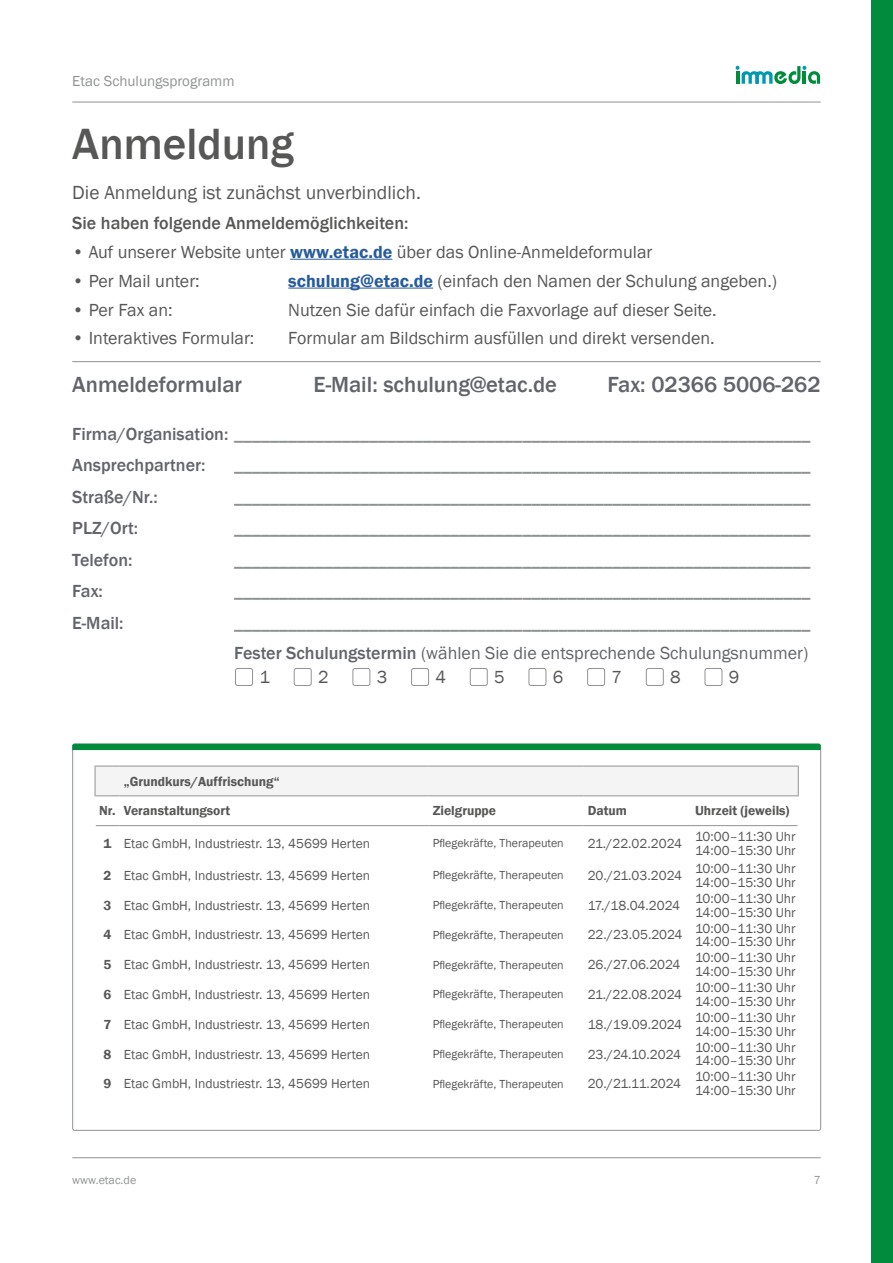
<style>
.page{position:relative;width:893px;height:1263px;background:#fff}
.page>*{position:absolute;margin:0;border:0;box-sizing:border-box;transform-origin:0 0}
.t1{font:500 45px "Franklin Gothic";color:#575756}
.t2{font:500 22.5px "Franklin Gothic";color:#61646a}
.t3{font:19.5px "Franklin Gothic";color:#575756}
.t4{font:500 18px/31.5px "Franklin Gothic";color:#909394}
.t5{font:18px "Franklin Gothic";color:#575756}
.t6{font:500 18px "Franklin Gothic";color:#61646a}
.t7{font:500 18px "Franklin Gothic";color:#575756}
.t8{font:15px "Franklin Gothic";color:#909394}
.t9{font:13.5px/13.6px "Franklin Gothic";color:#575756}
.t10{font:600 13.5px "Franklin Gothic";color:#575756}
.t11{font:12px "Franklin Gothic";color:#575756}
.t12{font:12px "Franklin Gothic";color:#909394}
.s1{font-weight:600;color:#275b9b}
.s2{color:#61646a}
.s3{font-weight:400;color:#61646a}
.s4{font-weight:600}
</style>
<div class="page">
<svg style="left:736px;top:66px;width:84px;height:18px"></svg>
<div style="left:872px;top:0;width:21px;height:1263px;background:#008c3c"></div>
<hr style="left:72px;top:1157px;width:749px;height:1px;background:#909394">
<hr style="left:72px;top:102px;width:749px;height:1px;background:#909394">
<svg style="left:95px;top:766px;width:704px;height:60px"></svg>
<hr style="left:120px;top:825px;width:308px;height:1px;background:#909394">
<hr style="left:428px;top:825px;width:155px;height:1px;background:#909394">
<hr style="left:583px;top:825px;width:108px;height:1px;background:#909394">
<hr style="left:691px;top:825px;width:106px;height:1px;background:#909394">
<div style="left:72px;top:744px;width:749px;height:6px;background:#008c3c"></div>
<hr style="left:72px;top:361px;width:749px;height:1px;background:#909394">
<hr style="left:290px;top:259px;width:102px;height:1px;background:#275b9b">
<hr style="left:288px;top:288px;width:145px;height:1px;background:#275b9b">
<div style="left:235px;top:668px;width:18px;height:18px;border:1px solid #909394;border-radius:2px"></div>
<div style="left:294px;top:668px;width:18px;height:18px;border:1px solid #909394;border-radius:2px"></div>
<div style="left:352px;top:668px;width:18px;height:18px;border:1px solid #909394;border-radius:2px"></div>
<div style="left:411px;top:668px;width:18px;height:18px;border:1px solid #909394;border-radius:2px"></div>
<div style="left:470px;top:668px;width:18px;height:18px;border:1px solid #909394;border-radius:2px"></div>
<div style="left:529px;top:668px;width:17px;height:18px;border:1px solid #909394;border-radius:2px"></div>
<div style="left:587px;top:668px;width:18px;height:18px;border:1px solid #909394;border-radius:2px"></div>
<div style="left:646px;top:668px;width:18px;height:18px;border:1px solid #909394;border-radius:2px"></div>
<div style="left:705px;top:668px;width:17px;height:18px;border:1px solid #909394;border-radius:2px"></div>
<p class="t8" style="left:72px;top:72px;width:164px">Etac Schulungsprogramm</p>
<h1 class="t1" style="left:72px;top:116px;width:223px">Anmeldung</h1>
<h3 class="t3" style="left:72px;top:180px;width:350px">Die Anmeldung ist zunächst unverbindlich.</h3>
<h3 class="t7" style="left:72px;top:212px;width:338px">Sie haben folgende Anmeldemöglichkeiten:</h3>
<h3 class="t5" style="left:72px;top:241px;width:582px">• Auf unserer Website unter <span class="s1">www.etac.de</span> über das Online-Anmeldeformular</h3>
<h3 class="t5" style="left:72px;top:270px;width:129px">• Per Mail unter:</h3>
<h3 class="t5" style="left:288px;top:270px;width:490px"><span class="s1">schulung@etac.de</span> (einfach den Namen der Schulung angeben.)</h3>
<h3 class="t5" style="left:72px;top:298px;width:102px">• Per Fax an:</h3>
<h3 class="t5" style="left:288px;top:298px;width:430px">Nutzen Sie dafür einfach die Faxvorlage auf dieser Seite.</h3>
<h3 class="t5" style="left:72px;top:327px;width:184px">• Interaktives Formular:</h3>
<h3 class="t5" style="left:288px;top:327px;width:428px">Formular am Bildschirm ausfüllen und direkt versenden.</h3>
<h2 class="t2" style="left:72px;top:371px;width:171px">Anmeldeformular</h2>
<h2 class="t2" style="left:314px;top:371px;width:245px">E-Mail: schulung@etac.de</h2>
<h2 class="t2" style="left:607px;top:371px;width:215px">Fax: 02366 5006-262</h2>
<h3 class="t4" style="left:72px;top:418px;width:739px"><span class="s2">Firma/Organisation:</span> ________________________________________________________________<br><span class="s2">Ansprechpartner:</span></h3>
<h3 class="t4" style="left:234px;top:450px;width:577px">________________________________________________________________</h3>
<h3 class="t6" style="left:72px;top:486px;width:87px">Straße/Nr.:</h3>
<h3 class="t4" style="left:234px;top:481px;width:577px">________________________________________________________________</h3>
<h3 class="t6" style="left:72px;top:517px;width:67px">PLZ/Ort:</h3>
<h3 class="t4" style="left:234px;top:513px;width:577px">________________________________________________________________</h3>
<h3 class="t6" style="left:72px;top:549px;width:62px">Telefon:</h3>
<h3 class="t4" style="left:234px;top:544px;width:577px">________________________________________________________________</h3>
<h3 class="t6" style="left:72px;top:580px;width:32px">Fax:</h3>
<h3 class="t4" style="left:234px;top:576px;width:577px">________________________________________________________________</h3>
<h3 class="t6" style="left:72px;top:612px;width:53px">E-Mail:</h3>
<h3 class="t4" style="left:234px;top:607px;width:577px;line-height:30.8px">________________________________________________________________<br><span class="s2">Fester Schulungstermin</span> <span class="s3">(wählen Sie die entsprechende Schulungsnummer)</span></h3>
<h3 class="t5" style="left:259px;top:666px;width:12px">1</h3>
<h3 class="t5" style="left:318px;top:666px;width:12px">2</h3>
<h3 class="t5" style="left:377px;top:666px;width:12px">3</h3>
<h3 class="t5" style="left:435px;top:666px;width:12px">4</h3>
<h3 class="t5" style="left:494px;top:666px;width:12px">5</h3>
<h3 class="t5" style="left:553px;top:666px;width:12px">6</h3>
<h3 class="t5" style="left:611px;top:666px;width:12px">7</h3>
<h3 class="t5" style="left:670px;top:666px;width:12px">8</h3>
<h3 class="t5" style="left:729px;top:666px;width:12px">9</h3>
<p class="t10" style="left:124px;top:773px;width:157px">„Grundkurs/Auffrischung“</p>
<p class="t10" style="left:99px;top:803px;width:133px">Nr. Veranstaltungsort</p>
<p class="t10" style="left:433px;top:803px;width:65px">Zielgruppe</p>
<p class="t10" style="left:588px;top:803px;width:41px">Datum</p>
<p class="t10" style="left:695px;top:803px;width:96px">Uhrzeit (jeweils)</p>
<p class="t9" style="left:103px;top:837px;width:268px"><span class="s4">1</span> Etac GmbH, Industriestr. 13, 45699 Herten</p>
<p class="t11" style="left:433px;top:836px;width:133px">Pflegekräfte, Therapeuten</p>
<p class="t9" style="left:588px;top:837px;width:96px">21./22.02.2024</p>
<p class="t9" style="left:695px;top:830px;width:102px">10:00–11:30 Uhr<br>14:00–15:30 Uhr</p>
<p class="t9" style="left:103px;top:869px;width:268px"><span class="s4">2</span> Etac GmbH, Industriestr. 13, 45699 Herten</p>
<p class="t11" style="left:433px;top:868px;width:133px">Pflegekräfte, Therapeuten</p>
<p class="t9" style="left:588px;top:869px;width:96px">20./21.03.2024</p>
<p class="t9" style="left:695px;top:862px;width:102px">10:00–11:30 Uhr<br>14:00–15:30 Uhr</p>
<p class="t9" style="left:103px;top:899px;width:268px"><span class="s4">3</span> Etac GmbH, Industriestr. 13, 45699 Herten</p>
<p class="t11" style="left:433px;top:898px;width:133px">Pflegekräfte, Therapeuten</p>
<p class="t9" style="left:588px;top:899px;width:94px">17./18.04.2024</p>
<p class="t9" style="left:695px;top:892px;width:102px">10:00–11:30 Uhr<br>14:00–15:30 Uhr</p>
<p class="t9" style="left:103px;top:928px;width:268px"><span class="s4">4</span> Etac GmbH, Industriestr. 13, 45699 Herten</p>
<p class="t11" style="left:433px;top:927px;width:133px">Pflegekräfte, Therapeuten</p>
<p class="t9" style="left:588px;top:928px;width:96px">22./23.05.2024</p>
<p class="t9" style="left:695px;top:921px;width:102px">10:00–11:30 Uhr<br>14:00–15:30 Uhr</p>
<p class="t9" style="left:103px;top:958px;width:268px"><span class="s4">5</span> Etac GmbH, Industriestr. 13, 45699 Herten</p>
<p class="t11" style="left:433px;top:957px;width:133px">Pflegekräfte, Therapeuten</p>
<p class="t9" style="left:588px;top:958px;width:94px">26./27.06.2024</p>
<p class="t9" style="left:695px;top:951px;width:102px">10:00–11:30 Uhr<br>14:00–15:30 Uhr</p>
<p class="t9" style="left:103px;top:988px;width:268px"><span class="s4">6</span> Etac GmbH, Industriestr. 13, 45699 Herten</p>
<p class="t11" style="left:433px;top:987px;width:133px">Pflegekräfte, Therapeuten</p>
<p class="t9" style="left:588px;top:988px;width:96px">21./22.08.2024</p>
<p class="t9" style="left:695px;top:981px;width:102px">10:00–11:30 Uhr<br>14:00–15:30 Uhr</p>
<p class="t9" style="left:103px;top:1018px;width:268px"><span class="s4">7</span> Etac GmbH, Industriestr. 13, 45699 Herten</p>
<p class="t11" style="left:433px;top:1017px;width:133px">Pflegekräfte, Therapeuten</p>
<p class="t9" style="left:588px;top:1018px;width:96px">18./19.09.2024</p>
<p class="t9" style="left:695px;top:1011px;width:102px">10:00–11:30 Uhr<br>14:00–15:30 Uhr</p>
<p class="t9" style="left:103px;top:1047px;width:268px"><span class="s4">8</span> Etac GmbH, Industriestr. 13, 45699 Herten</p>
<p class="t11" style="left:433px;top:1046px;width:133px">Pflegekräfte, Therapeuten</p>
<p class="t9" style="left:588px;top:1047px;width:95px">23./24.10.2024</p>
<p class="t9" style="left:695px;top:1041px;width:102px">10:00–11:30 Uhr<br>14:00–15:30 Uhr</p>
<p class="t9" style="left:103px;top:1077px;width:268px"><span class="s4">9</span> Etac GmbH, Industriestr. 13, 45699 Herten</p>
<p class="t11" style="left:433px;top:1076px;width:133px">Pflegekräfte, Therapeuten</p>
<p class="t9" style="left:588px;top:1077px;width:95px">20./21.11.2024</p>
<p class="t9" style="left:695px;top:1070px;width:102px">10:00–11:30 Uhr<br>14:00–15:30 Uhr</p>
<p class="t12" style="left:72px;top:1173px;width:66px">www.etac.de</p>
<p class="t12" style="left:814px;top:1173px;width:9px">7</p>
</div>
